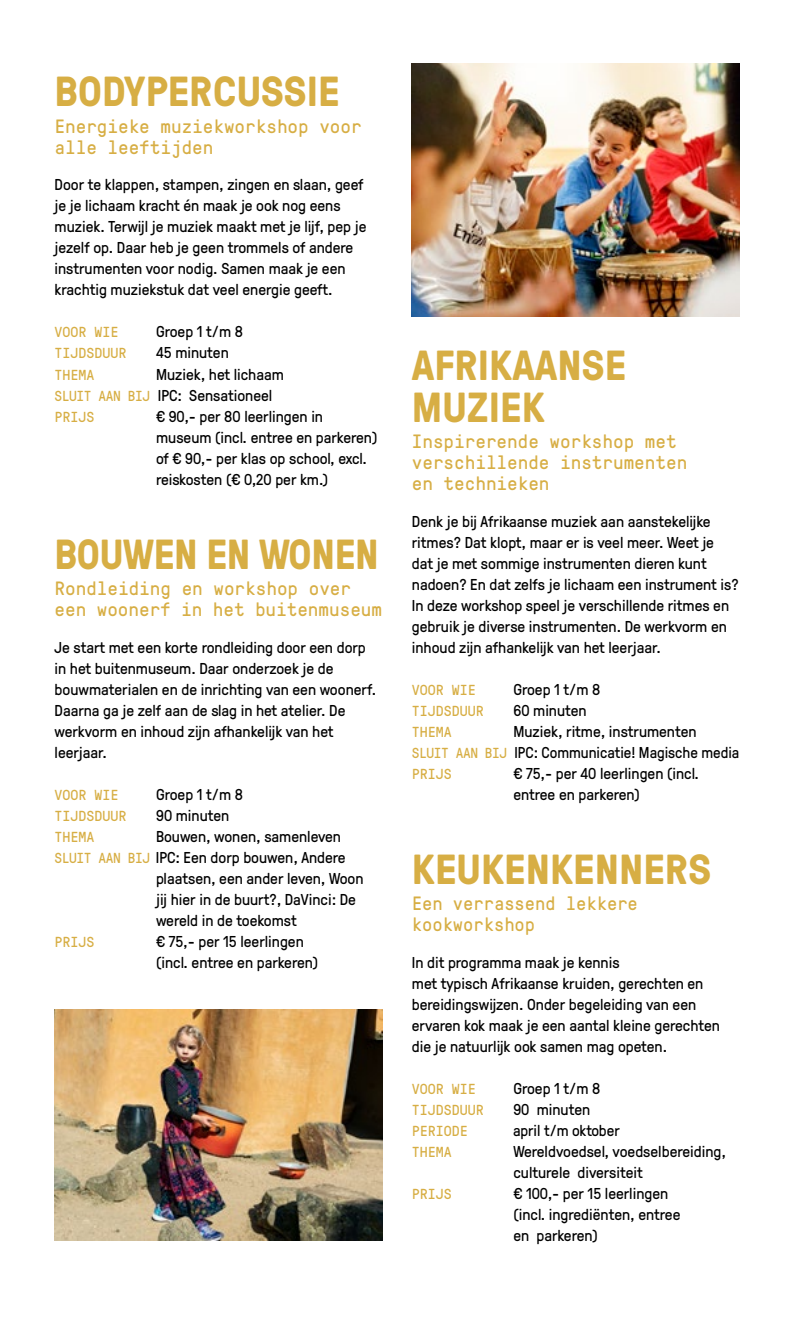
<style>
.page{position:relative;width:794px;height:1340px;background:#fff}
.page>*{position:absolute;margin:0;border:0;box-sizing:border-box;transform-origin:0 0}
.t1{font:700 42px/42px "GT Pressura";color:#d7ae44}
.t2{font:19.25px/21px "GT Pressura Mono";color:#d7ae44}
.t3{font:15.75px/21px "GT Pressura";color:#000}
.t4{font:14.53px "GT Pressura Mono";color:#d7ae44}
.s1{font-family:"GT Pressura Mono";font-size:14.53px;color:#d7ae44}
</style>
<div class="page">
<img style="left:412px;top:63px;width:327px;height:253px">
<img style="left:55px;top:1009px;width:327px;height:231px">
<h1 class="t1" style="left:55px;top:69px;width:286px">BODYPERCUSSIE</h1>
<p class="t2" style="left:55px;top:114px;width:309px">Energieke muziekworkshop voor alle leeftijden</p>
<p class="t3" style="left:55px;top:173px;width:313px">Door te klappen, stampen, zingen en slaan, geef je je lichaam kracht én maak je ook nog eens muziek. Terwijl je muziek maakt met je lijf, pep je jezelf op. Daar heb je geen trommels of andere instrumenten voor nodig. Samen maak je een krachtig muziekstuk dat veel energie geeft.</p>
<p class="t4" style="left:55px;top:322px;width:65px">VOOR WIE</p>
<p class="t3" style="left:156px;top:320px;width:88px">Groep 1 t/m 8</p>
<p class="t4" style="left:55px;top:343px;width:73px">TIJDSDUUR</p>
<p class="t3" style="left:156px;top:341px;width:74px">45 minuten</p>
<p class="t4" style="left:55px;top:364px;width:41px">THEMA</p>
<p class="t3" style="left:55px;top:362px;width:231px;text-indent:101px">Muziek, het lichaam<br><span class="s1">SLUIT AAN BIJ</span> IPC: Sensationeel</p>
<p class="t4" style="left:55px;top:406px;width:41px">PRIJS</p>
<p class="t3" style="left:156px;top:404px;width:223px">€ 90,- per 80 leerlingen in museum (incl. entree en parkeren) of € 90,- per klas op school, excl. reiskosten (€ 0,20 per km.)</p>
<h1 class="t1" style="left:55px;top:531px;width:326px">BOUWEN EN WONEN</h1>
<p class="t2" style="left:55px;top:576px;width:329px">Rondleiding en workshop over een woonerf in het buitenmuseum</p>
<p class="t3" style="left:55px;top:635px;width:323px">Je start met een korte rondleiding door een dorp in het buitenmuseum. Daar onderzoek je de bouwmaterialen en de inrichting van een woonerf.<br>Daarna ga je zelf aan de slag in het atelier. De werkvorm en inhoud zijn afhankelijk van het leerjaar.</p>
<p class="t4" style="left:55px;top:784px;width:65px">VOOR WIE</p>
<p class="t3" style="left:156px;top:782px;width:88px">Groep 1 t/m 8</p>
<p class="t4" style="left:55px;top:805px;width:73px">TIJDSDUUR</p>
<p class="t3" style="left:156px;top:803px;width:75px">90 minuten</p>
<p class="t4" style="left:55px;top:826px;width:41px">THEMA</p>
<p class="t3" style="left:156px;top:824px;width:186px">Bouwen, wonen, samenleven</p>
<p class="t3" style="left:55px;top:845px;width:293px"><span class="s1">SLUIT AAN BIJ</span> IPC: Een dorp bouwen, Andere</p>
<p class="t3" style="left:156px;top:866px;width:209px">plaatsen, een ander leven, Woon</p>
<p class="t3" style="left:156px;top:887px;width:201px">jij hier in de buurt?, DaVinci: De</p>
<p class="t3" style="left:156px;top:908px;width:142px">wereld in de toekomst</p>
<p class="t4" style="left:55px;top:931px;width:41px">PRIJS</p>
<p class="t3" style="left:156px;top:929px;width:164px">€ 75,- per 15 leerlingen (incl. entree en parkeren)</p>
<h1 class="t1" style="left:412px;top:342px;width:216px">AFRIKAANSE<br>MUZIEK</h1>
<p class="t2" style="left:412px;top:429px;width:277px">Inspirerende workshop met verschillende instrumenten en technieken</p>
<p class="t3" style="left:412px;top:509px;width:328px">Denk je bij Afrikaanse muziek aan aanstekelijke ritmes? Dat klopt, maar er is veel meer. Weet je dat je met sommige instrumenten dieren kunt nadoen? En dat zelfs je lichaam een instrument is?<br>In deze workshop speel je verschillende ritmes en gebruik je diverse instrumenten. De werkvorm en inhoud zijn afhankelijk van het leerjaar.</p>
<p class="t4" style="left:412px;top:679px;width:65px">VOOR WIE</p>
<p class="t3" style="left:513px;top:677px;width:88px">Groep 1 t/m 8</p>
<p class="t4" style="left:412px;top:700px;width:73px">TIJDSDUUR</p>
<p class="t3" style="left:513px;top:698px;width:75px">60 minuten</p>
<p class="t4" style="left:412px;top:721px;width:41px">THEMA</p>
<p class="t3" style="left:412px;top:719px;width:329px;text-indent:101px">Muziek, ritme, instrumenten<br><span class="s1">SLUIT AAN BIJ</span> IPC: Communicatie! Magische media</p>
<p class="t4" style="left:412px;top:763px;width:41px">PRIJS</p>
<p class="t3" style="left:513px;top:761px;width:187px">€ 75,- per 40 leerlingen (incl. entree en parkeren)</p>
<h1 class="t1" style="left:412px;top:846px;width:301px">KEUKENKENNERS</h1>
<p class="t2" style="left:412px;top:891px;width:227px">Een verrassend lekkere kookworkshop</p>
<p class="t3" style="left:412px;top:950px;width:310px">In dit programma maak je kennis<br>met typisch Afrikaanse kruiden, gerechten en bereidingswijzen. Onder begeleiding van een ervaren kok maak je een aantal kleine gerechten die je natuurlijk ook samen mag opeten.</p>
<p class="t4" style="left:412px;top:1078px;width:65px">VOOR WIE</p>
<p class="t3" style="left:513px;top:1076px;width:88px">Groep 1 t/m 8</p>
<p class="t4" style="left:412px;top:1099px;width:73px">TIJDSDUUR</p>
<p class="t3" style="left:513px;top:1097px;width:78px">90 minuten</p>
<p class="t4" style="left:412px;top:1120px;width:57px">PERIODE</p>
<p class="t3" style="left:513px;top:1118px;width:108px">april t/m oktober</p>
<p class="t4" style="left:412px;top:1141px;width:41px">THEMA</p>
<p class="t3" style="left:513px;top:1139px;width:214px">Wereldvoedsel, voedselbereiding, culturele diversiteit</p>
<p class="t4" style="left:412px;top:1183px;width:41px">PRIJS</p>
<p class="t3" style="left:513px;top:1181px;width:169px">€ 100,- per 15 leerlingen (incl. ingrediënten, entree en parkeren)</p>
</div>
